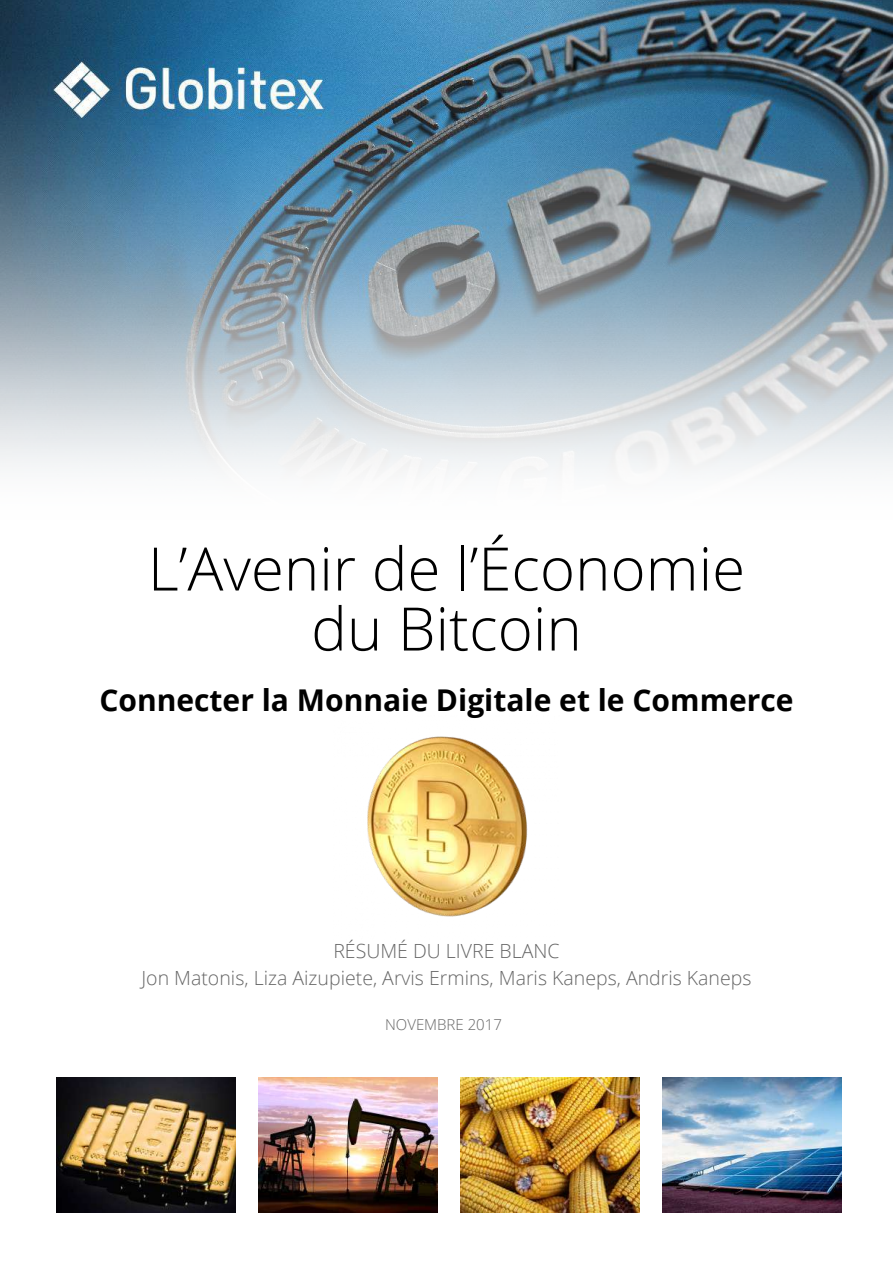
<style>
.page{position:relative;width:893px;height:1263px;background:#fff}
.page>*{position:absolute;margin:0;border:0;box-sizing:border-box;transform-origin:0 0}
.t1{font:300 60px/60px "Open Sans";color:#000;text-align:center}
.t2{font:700 30px "Open Sans";color:#000}
.t3{font:300 19.5px/27px "Open Sans";color:#666;text-align:center}
.t4{font:300 15px "Open Sans";color:#666}
</style>
<div class="page">
<img style="left:0;top:0;width:893px;height:471px">
<img style="left:56px;top:1077px;width:180px;height:135px">
<img style="left:258px;top:1077px;width:180px;height:135px">
<img style="left:460px;top:1077px;width:180px;height:135px">
<img style="left:662px;top:1077px;width:180px;height:135px">
<img style="left:367px;top:736px;width:161px;height:181px">
<h1 class="t1" style="left:148px;top:537px;width:599px">L’Avenir de l’Économie du Bitcoin</h1>
<h2 class="t2" style="left:99px;top:678px;width:696px">Connecter la Monnaie Digitale et le Commerce</h2>
<p class="t3" style="left:141px;top:937px;width:612px">RÉSUMÉ DU LIVRE BLANC<br>Jon Matonis, Liza Aizupiete, Arvis Ermins, Maris Kaneps, Andris Kaneps</p>
<p class="t4" style="left:385px;top:1015px;width:118px">NOVEMBRE 2017</p>
</div>
